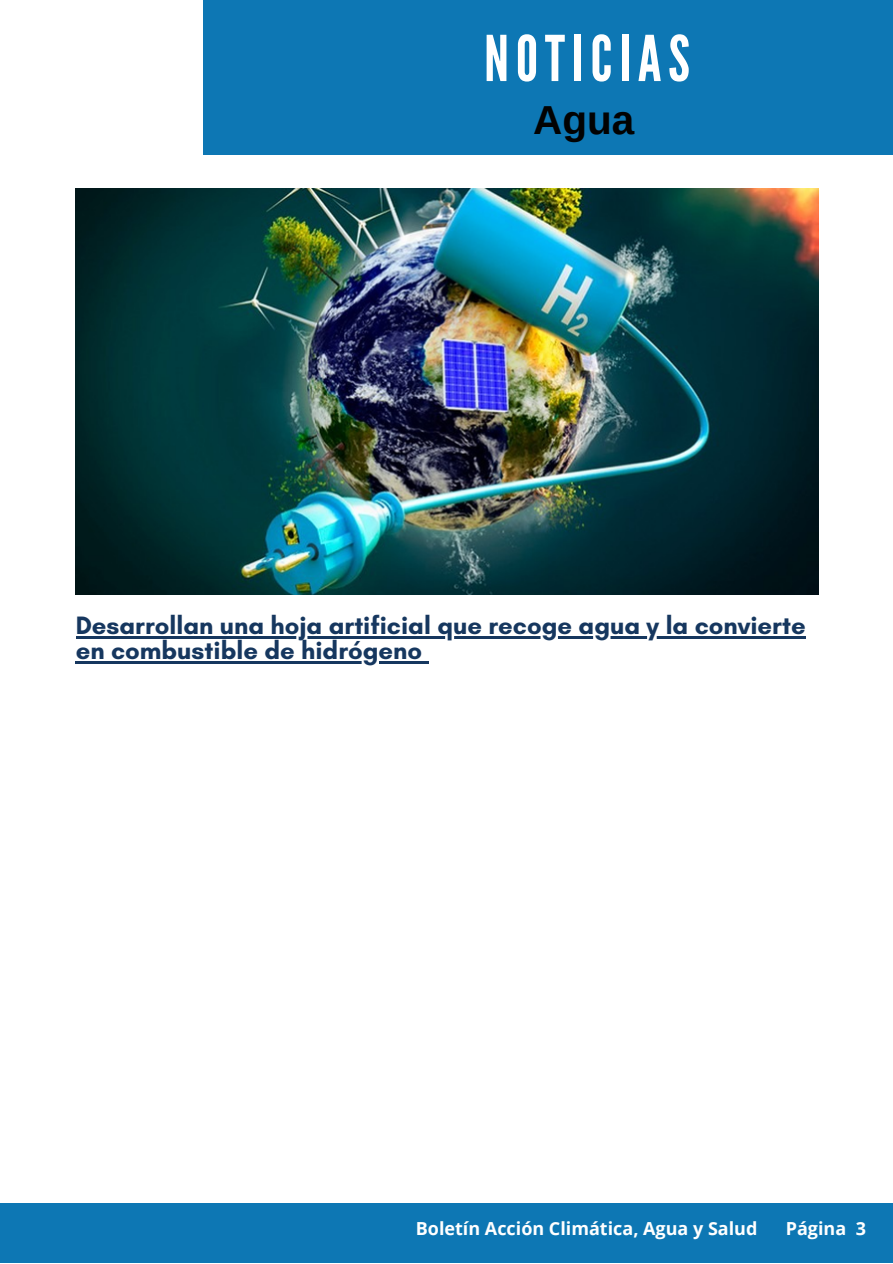
<style>
.page{position:relative;width:893px;height:1264px;background:#fff}
.page>*{position:absolute;margin:0;border:0;box-sizing:border-box;transform-origin:0 0}
.t1{font:63px "League Gothic";letter-spacing:.11em;color:#fff}
.t2{font:700 40.5px "Arimo";color:#020202}
.t3{font:700 25.65px/24.8px "Glacial Indifference";color:#16375f}
.t4{font:700 18px "Open Sans";color:#fff}
</style>
<div class="page">
<div style="left:203px;top:0;width:689px;height:154px;background:#0d77b4"></div>
<div style="left:0;top:1202px;width:892px;height:60px;background:#0d77b4"></div>
<img style="left:76px;top:189px;width:742px;height:405px">
<hr style="left:76px;top:636px;width:729px;height:2px;background:#16375f">
<hr style="left:76px;top:661px;width:346px;height:2px;background:#16375f">
<svg style="left:422px;top:661px;width:6px;height:2px"></svg>
<h1 class="t1" style="left:484px;top:22px;width:207px">NOTICIAS</h1>
<h2 class="t2" style="left:533px;top:97px;width:103px">Agua</h2>
<p class="t3" style="left:76px;top:612px;width:731px">Desarrollan una hoja artificial que recoge agua y la convierte en combustible de hidrógeno</p>
<p class="t4" style="left:416px;top:1216px;width:343px">Boletín Acción Climática, Agua y Salud</p>
<p class="t4" style="left:785px;top:1216px;width:82px">Página 3</p>
</div>
